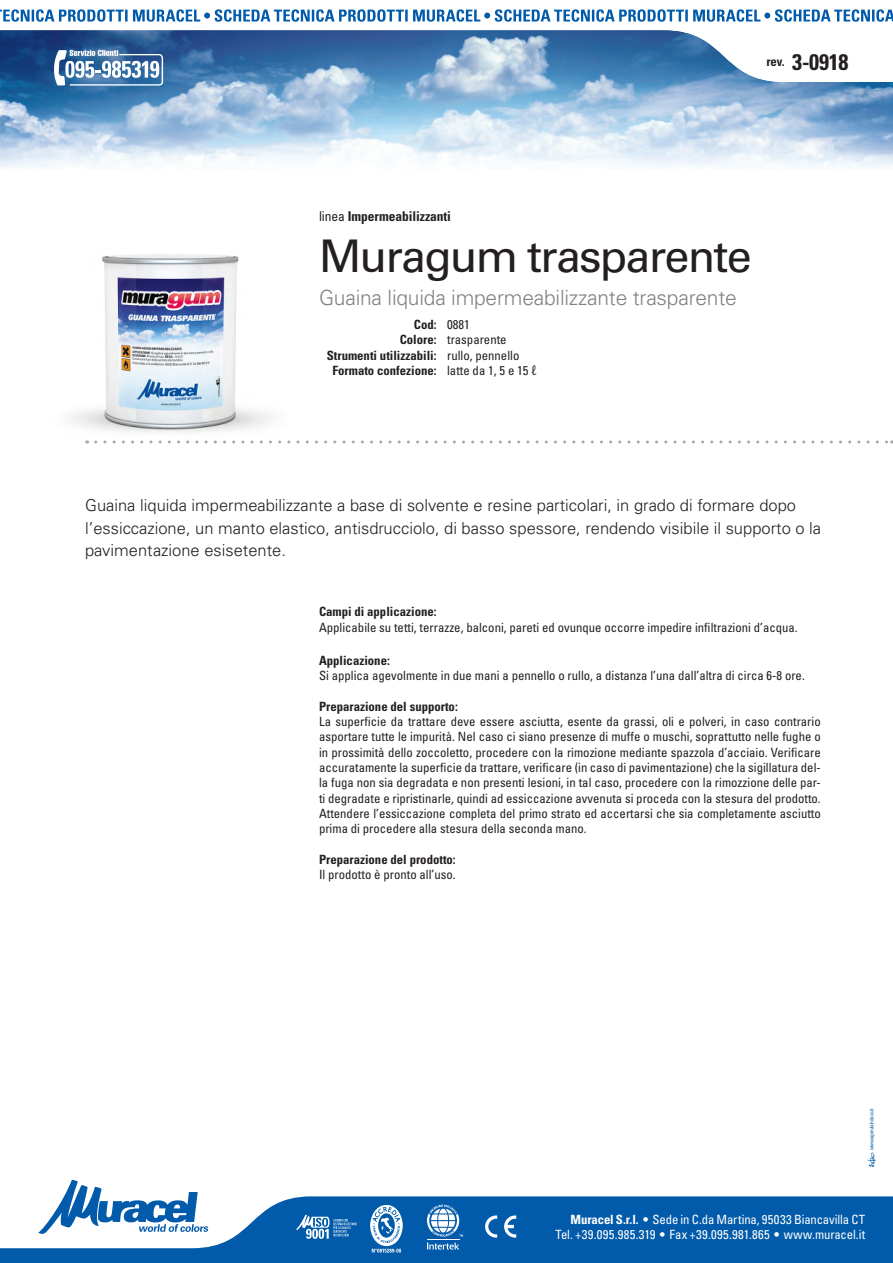
<style>
.page{position:relative;width:893px;height:1263px;background:#fff}
.page>*{position:absolute;margin:0;border:0;box-sizing:border-box;transform-origin:0 0}
.Linea{font:45px "Univers LT Std";letter-spacing:-.04em;color:#231f20}
.Revisione{font:700 condensed 22.5px "Univers LT Std";color:#231f20}
.Linea-2{font:300 21px "Univers LT Std";letter-spacing:-.01em;color:#808285}
.Descrizione_estesa{font:300 16.5px/22.5px "Univers LT Std";color:#231f20}
.Linea-3{font:700 condensed 13.5px "Univers LT Std";letter-spacing:-.005em;color:#231f20}
.Testo_prima_pagina{font:condensed 12.75px/15.3px "Univers LT Std";color:#231f20;text-align:justify}
.t1{font:condensed 12.75px/15.3px "Univers LT Std";color:#fff;text-align:right}
.Codice{font:700 condensed 12.75px "Univers LT Std";color:#231f20}
.Testo_prima_pagina-2{font:700 condensed 12.75px "Univers LT Std";color:#231f20}
.Titolo_prima_pagina{font:700 condensed 12.75px "Univers LT Std";color:#231f20}
.Codice-2{font:condensed 12.75px "Univers LT Std";color:#231f20}
.t2{font:condensed 5.25px "Univers LT Std";letter-spacing:-.05em;color:#015aaa}
.s1{font-weight:400}
.s2{font-weight:700}
.s3{font-stretch:normal}
</style>
<div class="page">
<img style="left:0;top:82px;width:893px;height:86px">
<svg style="left:64px;top:1179px;width:134px;height:17px"></svg>
<svg style="left:0;top:1196px;width:893px;height:67px;fill:#015aaa"></svg>
<svg style="left:485px;top:1215px;width:31px;height:22px"></svg>
<svg style="left:296px;top:1215px;width:61px;height:24px"></svg>
<svg style="left:51px;top:82px;width:112px;height:4px"></svg>
<svg style="left:867px;top:1153px;width:9px;height:14px"></svg>
<svg style="left:370px;top:1205px;width:33px;height:47px"></svg>
<svg style="left:427px;top:1204px;width:36px;height:45px"></svg>
<svg style="left:0;top:30px;width:777px;height:52px;background:#5782b0"></svg>
<svg style="left:0;top:9px;width:893px;height:13px"></svg>
<svg style="left:324px;top:440px;width:569px;height:3px"></svg>
<img style="left:71px;top:254px;width:247px;height:190px">
<p class="Codice" style="left:766px;top:54px;width:20px">rev.</p>
<p class="Revisione" style="left:792px;top:48px;width:58px">3-0918</p>
<p class="Linea-3" style="left:319px;top:208px;width:133px"><span class="s1">linea</span> Impermeabilizzanti</p>
<p class="Linea" style="left:319px;top:229px;width:434px">Muragum trasparente</p>
<p class="Linea-2" style="left:319px;top:285px;width:419px">Guaina liquida impermeabilizzante trasparente</p>
<p class="Codice" style="left:414px;top:317px;width:57px">Cod: <span class="s1">0881</span></p>
<p class="Codice-2" style="left:400px;top:332px;width:108px"><span class="s2">Colore:</span> trasparente</p>
<p class="Codice" style="left:327px;top:347px;width:194px">Strumenti utilizzabili: <span class="s1">rullo, pennello</span></p>
<p class="Codice" style="left:332px;top:363px;width:206px">Formato confezione: <span class="s1">latte da 1, 5 e 15 ℓ</span></p>
<p class="Descrizione_estesa" style="left:85px;top:494px;width:737px">Guaina liquida impermeabilizzante a base di solvente e resine particolari, in grado di formare dopo l’essiccazione, un manto elastico, antisdrucciolo, di basso spessore, rendendo visibile il supporto o la pavimentazione esisetente.</p>
<p class="Titolo_prima_pagina" style="left:319px;top:604px;width:119px">Campi di applicazione:</p>
<p class="Testo_prima_pagina" style="left:319px;top:619px;width:480px">Applicabile su tetti, terrazze, balconi, pareti ed ovunque occorre impedire infiltrazioni d’acqua.</p>
<p class="Testo_prima_pagina-2" style="left:319px;top:652px;width:72px">Applicazione:</p>
<p class="Testo_prima_pagina" style="left:319px;top:668px;width:487px">Si applica agevolmente in due mani a pennello o rullo, a distanza l’una dall’altra di circa 6-8 ore.</p>
<p class="Testo_prima_pagina-2" style="left:319px;top:698px;width:140px">Preparazione del supporto:</p>
<p class="Testo_prima_pagina" style="left:319px;top:714px;width:503px">La superficie da trattare deve essere asciutta, esente da grassi, oli e polveri, in caso contrario asportare tutte le impurità. Nel caso ci siano presenze di muffe o muschi, soprattutto nelle fughe o in prossimità dello zoccoletto, procedere con la rimozione mediante spazzola d’acciaio. Verificare accuratamente la superficie da trattare, verificare (in caso di pavimentazione) che la sigillatura del&shy;la fuga non sia degradata e non presenti lesioni, in tal caso, procedere con la rimozzione delle par&shy;ti degradate e ripristinarle, quindi ad essiccazione avvenuta si proceda con la stesura del prodotto.<br>Attendere l’essiccazione completa del primo strato ed accertarsi che sia completamente asciutto prima di procedere alla stesura della seconda mano.</p>
<p class="Testo_prima_pagina-2" style="left:319px;top:851px;width:138px">Preparazione del prodotto:</p>
<p class="Testo_prima_pagina" style="left:319px;top:867px;width:138px">Il prodotto è pronto all’uso.</p>
<p class="t2" style="left:868px;top:1150px;width:43px;rotate:-90deg">www.agenziaindaco.it</p>
<p class="t1" style="left:555px;top:1211px;width:311px"><span class="s2">Muracel S.r.l.</span> <span class="s3">•</span> Sede in C.da Martina, 95033 Biancavilla CT<br>Tel. +39.095.985.319 <span class="s3">•</span> Fax +39.095.981.865 <span class="s3">•</span> www.muracel.it</p>
</div>
